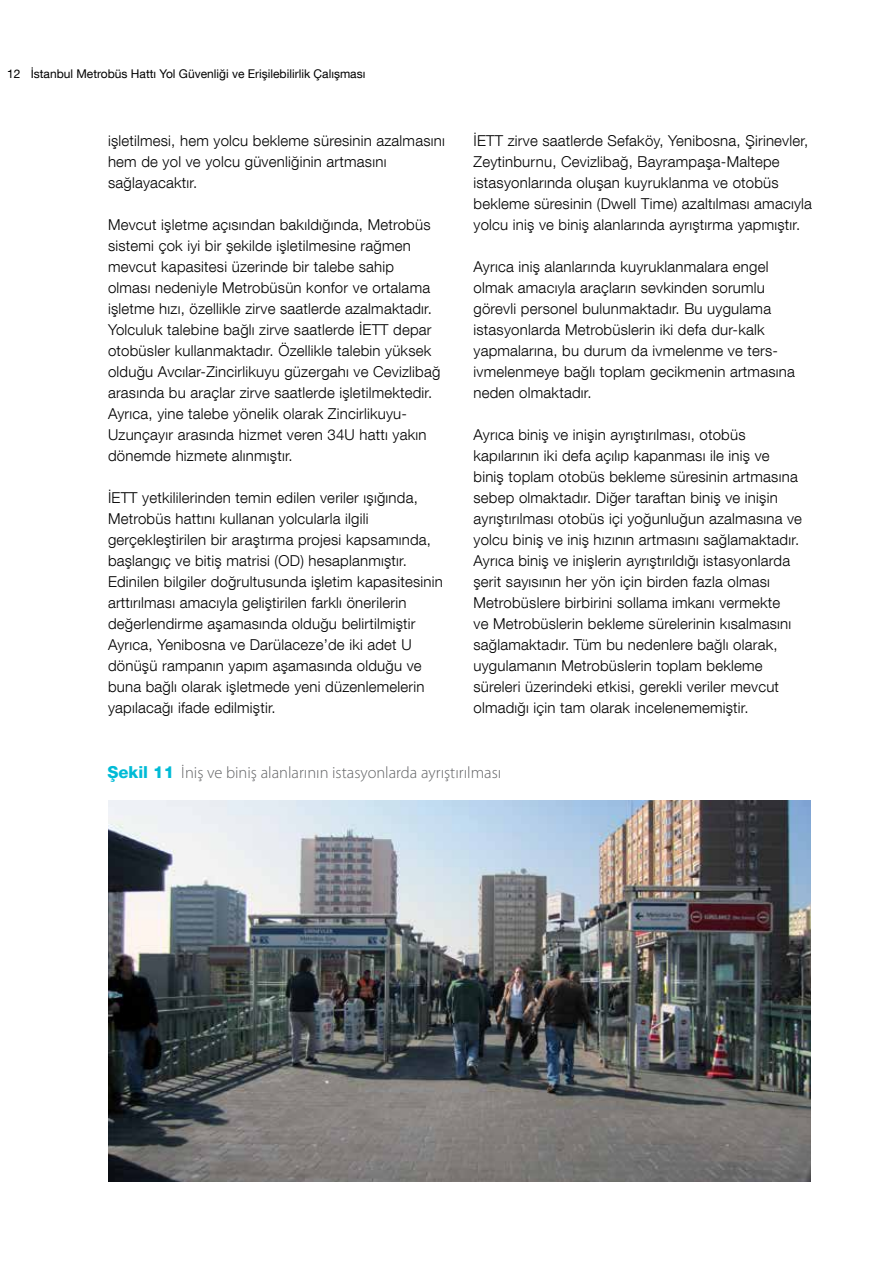
<style>
.page{position:relative;width:893px;height:1263px;background:#fff}
.page>*{position:absolute;margin:0;border:0;box-sizing:border-box;transform-origin:0 0}
.t1{font:300 16.5px "Myriad Pro";color:#636466}
.t2{font:300 15px/21px "Helvetica Neue LT Com";letter-spacing:.015em;color:#000}
.t3{font:12px "Helvetica Neue LT Com";color:#000}
.s1{font-family:"Helvetica Neue LT Com";font-weight:800;color:#00bbd6}
</style>
<div class="page">
<img style="left:108px;top:800px;width:703px;height:382px">
<p class="t3" style="left:7px;top:67px;width:360px">12 İstanbul Metrobüs Hattı Yol Güvenliği ve Erişilebilirlik Çalışması</p>
<p class="t2" style="left:108px;top:130px;width:338px">işletilmesi, hem yolcu bekleme süresinin azalmasını hem de yol ve yolcu güvenliğinin artmasını sağlayacaktır.</p>
<p class="t2" style="left:108px;top:214px;width:334px">Mevcut işletme açısından bakıldığında, Metrobüs sistemi çok iyi bir şekilde işletilmesine rağmen mevcut kapasitesi üzerinde bir talebe sahip<br>olması nedeniyle Metrobüsün konfor ve ortalama işletme hızı, özellikle zirve saatlerde azalmaktadır.<br>Yolculuk talebine bağlı zirve saatlerde İETT depar otobüsler kullanmaktadır. Özellikle talebin yüksek olduğu Avcılar-Zincirlikuyu güzergahı ve Cevizlibağ arasında bu araçlar zirve saatlerde işletilmektedir.<br>Ayrıca, yine talebe yönelik olarak Zincirlikuyu-Uzunçayır arasında hizmet veren 34U hattı yakın dönemde hizmete alınmıştır.</p>
<p class="t2" style="left:108px;top:487px;width:336px">İETT yetkililerinden temin edilen veriler ışığında, Metrobüs hattını kullanan yolcularla ilgili gerçekleştirilen bir araştırma projesi kapsamında, başlangıç ve bitiş matrisi (OD) hesaplanmıştır.<br>Edinilen bilgiler doğrultusunda işletim kapasitesinin arttırılması amacıyla geliştirilen farklı önerilerin değerlendirme aşamasında olduğu belirtilmiştir Ayrıca, Yenibosna ve Darülaceze’de iki adet U dönüşü rampanın yapım aşamasında olduğu ve buna bağlı olarak işletmede yeni düzenlemelerin yapılacağı ifade edilmiştir.</p>
<p class="t2" style="left:473px;top:130px;width:340px">İETT zirve saatlerde Sefaköy, Yenibosna, Şirinevler, Zeytinburnu, Cevizlibağ, Bayrampaşa-Maltepe istasyonlarında oluşan kuyruklanma ve otobüs bekleme süresinin (Dwell Time) azaltılması amacıyla yolcu iniş ve biniş alanlarında ayrıştırma yapmıştır.</p>
<p class="t2" style="left:473px;top:256px;width:323px">Ayrıca iniş alanlarında kuyruklanmalara engel olmak amacıyla araçların sevkinden sorumlu görevli personel bulunmaktadır. Bu uygulama istasyonlarda Metrobüslerin iki defa dur-kalk yapmalarına, bu durum da ivmelenme ve ters&shy;ivmelenmeye bağlı toplam gecikmenin artmasına neden olmaktadır.</p>
<p class="t2" style="left:473px;top:424px;width:330px">Ayrıca biniş ve inişin ayrıştırılması, otobüs kapılarının iki defa açılıp kapanması ile iniş ve biniş toplam otobüs bekleme süresinin artmasına sebep olmaktadır. Diğer taraftan biniş ve inişin ayrıştırılması otobüs içi yoğunluğun azalmasına ve yolcu biniş ve iniş hızının artmasını sağlamaktadır.<br>Ayrıca biniş ve inişlerin ayrıştırıldığı istasyonlarda şerit sayısının her yön için birden fazla olması Metrobüslere birbirini sollama imkanı vermekte<br>ve Metrobüslerin bekleme sürelerinin kısalmasını sağlamaktadır. Tüm bu nedenlere bağlı olarak, uygulamanın Metrobüslerin toplam bekleme süreleri üzerindeki etkisi, gerekli veriler mevcut olmadığı için tam olarak incelenememiştir.</p>
<p class="t1" style="left:107px;top:763px;width:395px"><span class="s1">Şekil 11</span> İniş ve biniş alanlarının istasyonlarda ayrıştırılması</p>
</div>
